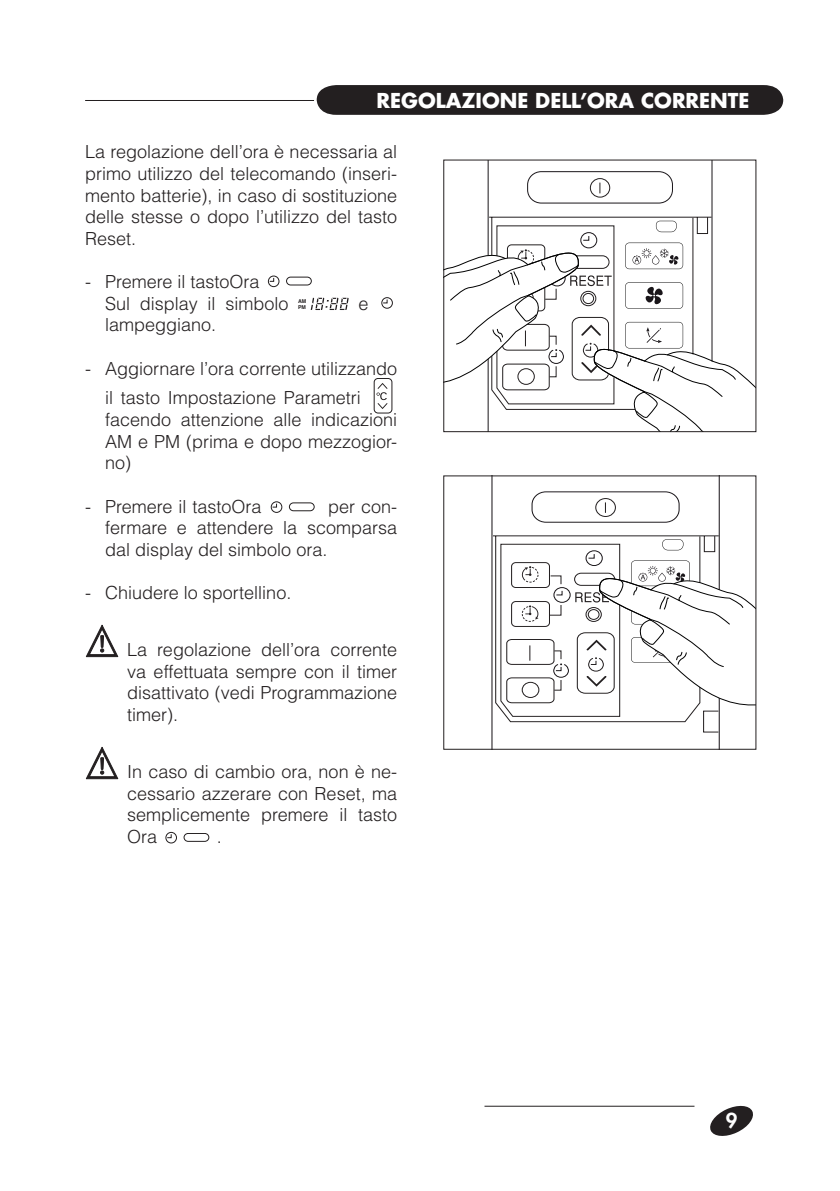
<style>
.page{position:relative;width:840px;height:1191px;background:#fff}
.page>*{position:absolute;margin:0;border:0;box-sizing:border-box;transform-origin:0 0}
.t1{font:700 20px "Futura Std";color:#fff}
.t2{font:800 20px "Futura Std";color:#fff}
.t3{font:300 18px/21.6px "Helvetica LT Std";color:#231f20;text-align:justify}
.t4{font:700 5.4px/6.4px "Helvetica";color:#231f20}
</style>
<div class="page">
<svg style="left:710px;top:1105px;width:43px;height:31px"></svg>
<hr style="left:85px;top:100px;width:229px;height:1px;background:#231f20">
<svg style="left:316px;top:85px;width:466px;height:30px;background:#282425"></svg>
<svg style="left:487px;top:162px;width:225px;height:59px"></svg>
<svg style="left:445px;top:221px;width:308px;height:209px"></svg>
<div style="left:443px;top:160px;width:312px;height:272px;border:1px solid #231f20"></div>
<svg style="left:491px;top:477px;width:228px;height:270px"></svg>
<svg style="left:521px;top:477px;width:232px;height:264px"></svg>
<hr style="left:484px;top:1105px;width:210px;height:1px;background:#231f20">
<svg style="left:268px;top:276px;width:11px;height:11px"></svg>
<div style="left:286px;top:277px;width:25px;height:8px;border:1px solid #231f20;border-radius:4px"></div>
<svg style="left:310px;top:298px;width:38px;height:12px"></svg>
<svg style="left:381px;top:297px;width:11px;height:12px"></svg>
<svg style="left:376px;top:383px;width:11px;height:26px"></svg>
<div style="left:373px;top:378px;width:19px;height:35px;border:1px solid #231f20;border-radius:4px"></div>
<svg style="left:271px;top:501px;width:11px;height:12px"></svg>
<div style="left:289px;top:502px;width:25px;height:9px;border:1px solid #231f20;border-radius:4px"></div>
<svg style="left:85px;top:624px;width:33px;height:33px"></svg>
<svg style="left:85px;top:747px;width:33px;height:32px"></svg>
<svg style="left:165px;top:832px;width:12px;height:11px"></svg>
<div style="left:183px;top:833px;width:26px;height:8px;border:1px solid #231f20;border-radius:4px"></div>
<p class="t1" style="left:376px;top:87px;width:374px">REGOLAZIONE DELL’ORA CORRENTE</p>
<p class="t3" style="left:85px;top:141px;width:313px">La regolazione dell’ora è necessaria al primo utilizzo del telecomando (inseri&shy;mento batterie), in caso di sostituzione delle stesse o dopo l’utilizzo del tasto Reset.</p>
<p class="t3" style="left:105px;top:271px;width:185px;text-indent:-20px">- Premere il tastoOra<br>Sul display il simbolo</p>
<p class="t4" style="left:298px;top:298px;width:10px">AM<br>PM</p>
<p class="t3" style="left:358px;top:292px;width:12px">e</p>
<p class="t3" style="left:105px;top:314px;width:113px">lampeggiano.</p>
<p class="t3" style="left:105px;top:353px;width:293px;line-height:29.8px;text-indent:-20px">- Aggiornare l’ora corrente utilizzando il tasto Impostazione Parametri</p>
<p class="t3" style="left:105px;top:409px;width:293px">facendo attenzione alle indicazioni AM e PM (prima e dopo mezzogior&shy;no)</p>
<p class="t3" style="left:85px;top:495px;width:178px">- Premere il tastoOra</p>
<p class="t3" style="left:105px;top:495px;width:293px;text-indent:223px">per con&shy;fermare e attendere la scomparsa dal display del simbolo ora.</p>
<p class="t3" style="left:85px;top:581px;width:208px">- Chiudere lo sportellino.</p>
<p class="t3" style="left:127px;top:639px;width:271px">La regolazione dell’ora corrente va effettuata sempre con il timer disattivato (vedi Programmazione timer).</p>
<p class="t3" style="left:127px;top:761px;width:271px">In caso di cambio ora, non è ne&shy;cessario azzerare con Reset, ma semplicemente premere il tasto Ora</p>
<p class="t3" style="left:217px;top:825px;width:7px">.</p>
<p class="t2" style="left:725px;top:1108px;width:13px">9</p>
</div>
